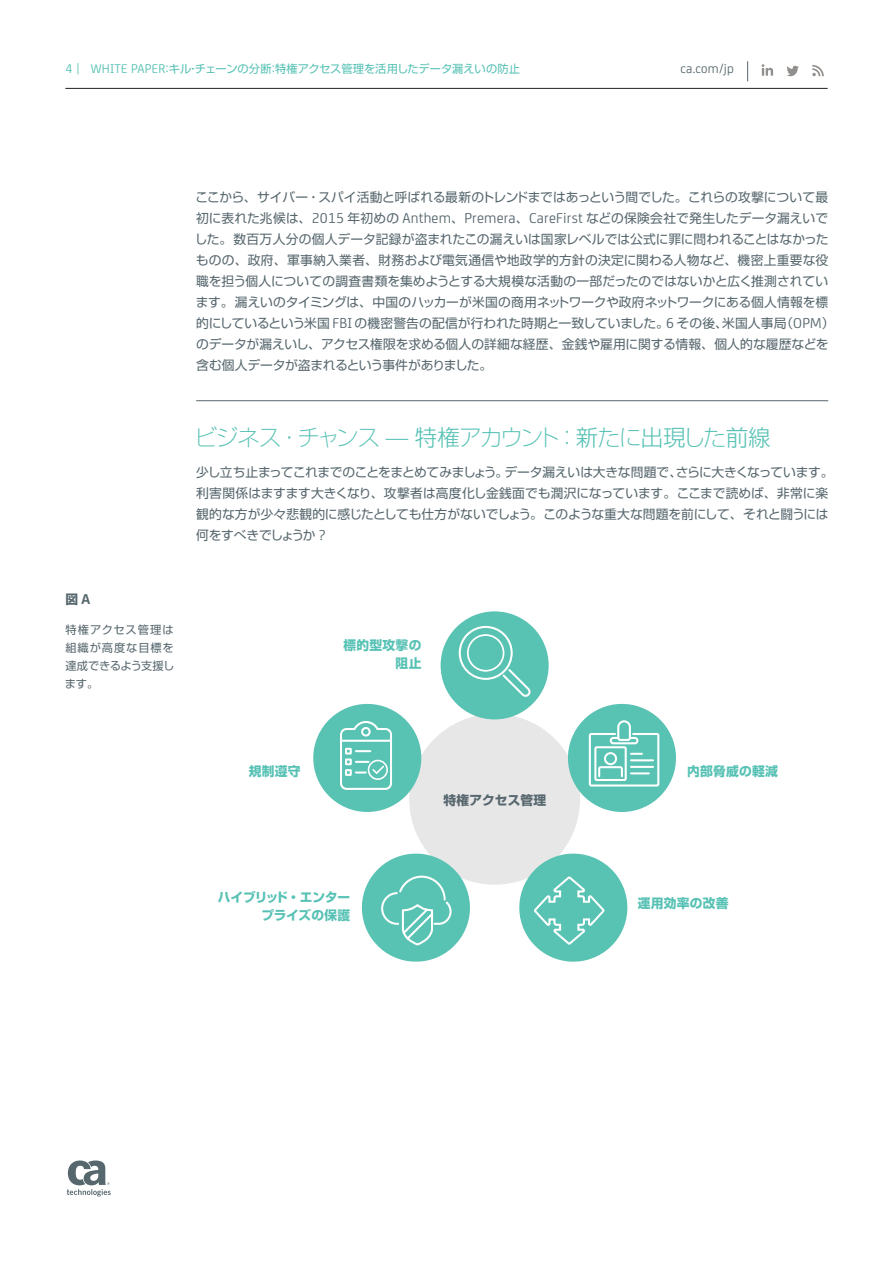
<style>
.page{position:relative;width:893px;height:1263px;background:#fff}
.page>*{position:absolute;margin:0;border:0;box-sizing:border-box;transform-origin:0 0}
.Header_1__2-col_span{font:300 expanded 22.5px "Shin Go Pro";letter-spacing:-.075em;color:#56c1b4}
.PAGE_EYEBROW_TOPIC{font:13.5px "CA Sans";letter-spacing:.015em;color:#57676e}
.Body_Copy_10_14{font:12.75px/21px "Shin Go Pro";letter-spacing:-.005em;color:#57676e}
.figure_subhead{font:700 12.75px/18px "Shin Go Pro";letter-spacing:.02em;color:#56c1b4;text-align:right}
.figure_subhead-2{font:700 12.75px/18px "Shin Go Pro";letter-spacing:-.02em;color:#56c1b4;text-align:right}
.figure_subhead-3{font:700 12.75px "Shin Go Pro";letter-spacing:.015em;color:#57676e}
.PAGE_EYEBROW_TOPIC-2{font:11.25px "Shin Go Pro";letter-spacing:-.01em;color:#56c1b4}
.Figure_body{font:11.25px/18px "Shin Go Pro";letter-spacing:.06em;color:#57676e;text-align:justify}
.s1{font-family:"CA Sans";font-size:13.5px}
.s2{font-family:"CA Sans";font-size:15.3px}
.s3{font-stretch:normal}
</style>
<div class="page">
<hr style="left:65px;top:88px;width:763px;height:1px;background:#231f20">
<svg style="left:747px;top:61px;width:1px;height:20px"></svg>
<svg style="left:762px;top:64px;width:11px;height:12px"></svg>
<svg style="left:812px;top:65px;width:12px;height:11px"></svg>
<svg style="left:787px;top:66px;width:12px;height:10px"></svg>
<svg style="left:67px;top:1160px;width:44px;height:36px"></svg>
<div style="left:409px;top:714px;width:171px;height:171px;background:#e7e7e8;border-radius:50%"></div>
<div style="left:441px;top:611px;width:108px;height:108px;background:#58c2b3;border-radius:50%"></div>
<hr style="left:196px;top:400px;width:632px;height:1px;background:#57676e">
<svg style="left:313px;top:703px;width:115px;height:112px"></svg>
<svg style="left:514px;top:848px;width:114px;height:114px"></svg>
<svg style="left:562px;top:703px;width:114px;height:113px"></svg>
<svg style="left:465px;top:634px;width:66px;height:63px"></svg>
<div style="left:459px;top:626px;width:54px;height:54px;border:2px solid #fff;border-radius:50%"></div>
<svg style="left:361px;top:846px;width:115px;height:116px"></svg>
<p class="PAGE_EYEBROW_TOPIC-2" style="left:65px;top:59px;width:456px"><span class="s1">4</span>｜ <span class="s1">WHITE PAPER</span>：キル・チェーンの分断：特権アクセス管理を活用したデータ漏えいの防止</p>
<p class="PAGE_EYEBROW_TOPIC" style="left:680px;top:59px;width:55px">ca.com/jp</p>
<p class="Body_Copy_10_14" style="left:195px;top:185px;width:641px">ここから、サイバー・スパイ活動と呼ばれる最新のトレンドまではあっという間でした。これらの攻撃について最初に表れた兆候は、<span class="s2">2015</span> 年初めの <span class="s2">Anthem</span>、<span class="s2">Premera</span>、<span class="s2">CareFirst</span> などの保険会社で発生したデータ漏えいでした。数百万人分の個人データ記録が盗まれたこの漏えいは国家レベルでは公式に罪に問われることはなかったものの、政府、軍事納入業者、財務および電気通信や地政学的方針の決定に関わる人物など、機密上重要な役職を担う個人についての調査書類を集めようとする大規模な活動の一部だったのではないかと広く推測されています。漏えいのタイミングは、中国のハッカーが米国の商用ネットワークや政府ネットワークにある個人情報を標的にしているという米国 <span class="s2">FBI</span> の機密警告の配信が行われた時期と一致していました。<span class="s2">6</span> その後、米国人事局（<span class="s2">OPM</span>）のデータが漏えいし、アクセス権限を求める個人の詳細な経歴、金銭や雇用に関する情報、個人的な履歴などを含む個人データが盗まれるという事件がありました。</p>
<p class="figure_subhead-3" style="left:65px;top:589px;width:26px">図 <span class="s2">A</span></p>
<p class="Figure_body" style="left:65px;top:619px;width:111px">特権アクセス管理は組織が高度な目標を達成できるよう支援します。</p>
<p class="Header_1__2-col_span" style="left:195px;top:418px;width:577px">ビジネス・チャンス ̶ <span class="s3">特権</span>アカウント：<span class="s3">新</span>たに<span class="s3">出現</span>した<span class="s3">前線</span></p>
<p class="Body_Copy_10_14" style="left:196px;top:460px;width:639px">少し立ち止まってこれまでのことをまとめてみましょう。データ漏えいは大きな問題で、さらに大きくなっています。利害関係はますます大きくなり、攻撃者は高度化し金銭面でも潤沢になっています。ここまで読めば、非常に楽観的な方が少々悲観的に感じたとしても仕方がないでしょう。このような重大な問題を前にして、それと闘うには何をすべきでしょうか <span class="s2">?</span></p>
<p class="figure_subhead" style="left:344px;top:634px;width:79px">標的型攻撃の阻止</p>
<p class="figure_subhead" style="left:249px;top:761px;width:53px">規制遵守</p>
<p class="figure_subhead" style="left:687px;top:761px;width:92px">内部脅威の軽減</p>
<p class="figure_subhead-3" style="left:443px;top:790px;width:104px">特権アクセス管理</p>
<p class="figure_subhead-2" style="left:218px;top:886px;width:134px">ハイブリッド・エンタープライズの保護</p>
<p class="figure_subhead" style="left:638px;top:892px;width:92px">運用効率の改善</p>
</div>
